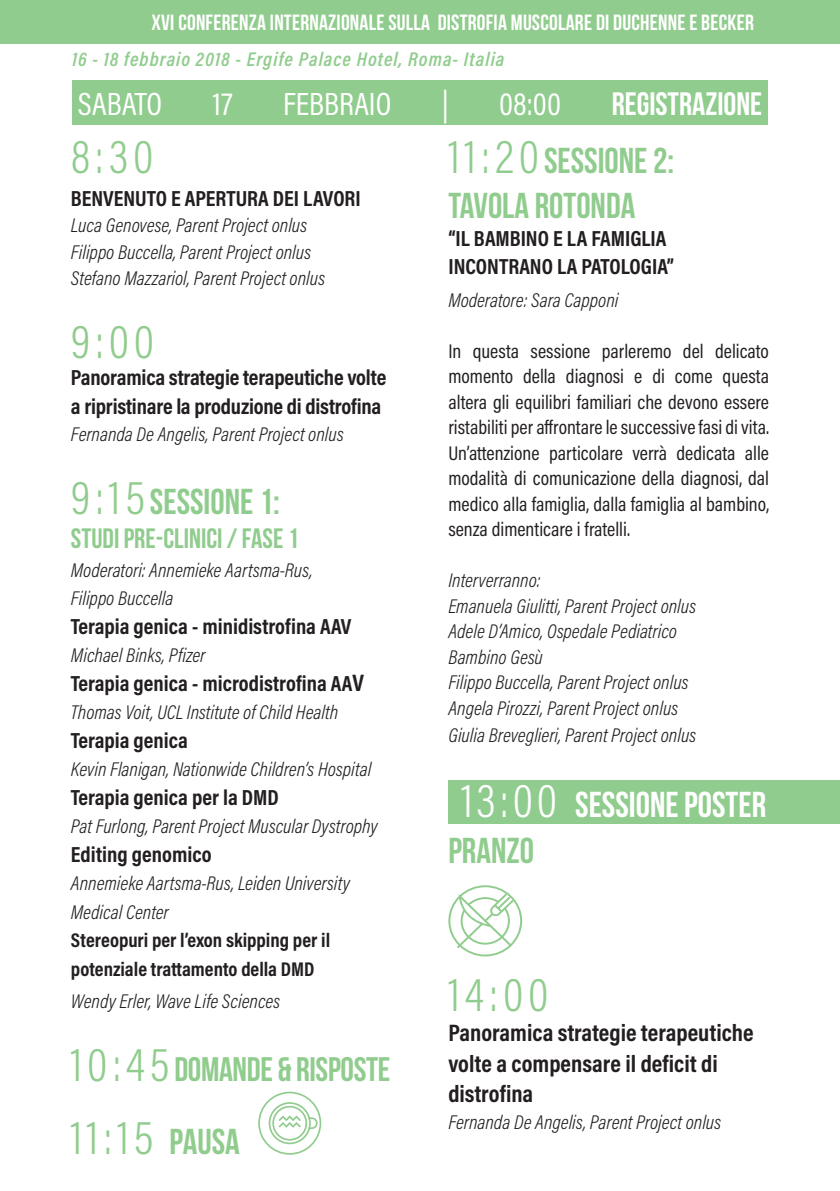
<style>
.page{position:relative;width:840px;height:1191px;background:#fff}
.page>*{position:absolute;margin:0;border:0;box-sizing:border-box;transform-origin:0 0}
.t1{font:300 48px "Acumin Pro Cond";letter-spacing:.1em;color:#90cc8d}
.t2{font:36px/44.6px "Bebas Neue";color:#90cc8d}
.t3{font:36px/45.4px "Bebas Neue";color:#fff}
.t4{font:34px "Bebas Neue";letter-spacing:-.01em;color:#90cc8d}
.t5{font:32.4px "Acumin Pro Cond";color:#fff}
.t6{font:32.4px "Bebas Neue";color:#fff}
.t7{font:28px "Bebas Neue";color:#90cc8d}
.t8{font:700 24px/30.2px "Acumin Pro Cond";color:#231f20}
.t9{font:700 22px/29.4px "Acumin Pro Cond";color:#231f20}
.t10{font:22px "Bebas Neue";letter-spacing:.01em;color:#fff}
.t11{font:italic 300 20px/25.4px "Acumin Pro Cond";color:#231f20}
.t12{font:20px/25.4px "Acumin Pro Cond";color:#231f20;text-align:justify}
.t13{font:700 20px/28.4px "Acumin Pro Cond";color:#231f20}
.t14{font:italic 600 20px "Acumin Pro Cond";letter-spacing:.05em;color:#90cc8d}
.s1{font-family:"Acumin Pro Cond";font-weight:300;font-size:48px}
.s2{font-size:24px}
.s3{font-family:"Bebas Neue";font-weight:400;font-size:36px}
.s4{color:#90cc8d}
</style>
<div class="page">
<div style="left:448px;top:780px;width:391px;height:43px;background:#90cc8d"></div>
<div style="left:0;top:0;width:839px;height:44px;background:#90cc8d"></div>
<svg style="left:448px;top:885px;width:74px;height:71px"></svg>
<div style="left:72px;top:81px;width:695px;height:44px;background:#90cc8d"></div>
<svg style="left:258px;top:1091px;width:63px;height:63px"></svg>
<p class="t10" style="left:151px;top:10px;width:603px">XVI CONFERENZA INTERNAZIONALE SULLA DISTROFIA MUSCOLARE DI DUCHENNE E BECKER</p>
<p class="t14" style="left:72px;top:46px;width:433px">16 - 18 febbraio 2018 - Ergife Palace Hotel, Roma- Italia</p>
<h3 class="t5" style="left:78px;top:83px;width:86px">SABATO</h3>
<h3 class="t5" style="left:213px;top:83px;width:21px">17</h3>
<h3 class="t5" style="left:283px;top:83px;width:110px">FEBBRAIO</h3>
<h3 class="t5" style="left:442px;top:83px;width:8px">|</h3>
<h3 class="t5" style="left:498px;top:83px;width:64px">08:00</h3>
<h3 class="t6" style="left:611px;top:86px;width:152px">REGISTRAZIONE</h3>
<h1 class="t1" style="left:71px;top:126px;width:84px">8:30</h1>
<p class="t9" style="left:71px;top:183px;width:291px">BENVENUTO E APERTURA DEI LAVORI</p>
<p class="t11" style="left:71px;top:212px;width:255px;line-height:26.4px">Luca Genovese, Parent Project onlus<br>Filippo Buccella, Parent Project onlus<br>Stefano Mazzariol, Parent Project onlus</p>
<h1 class="t1" style="left:71px;top:311px;width:85px">9:00</h1>
<p class="t9" style="left:71px;top:362px;width:317px">Panoramica strategie terapeutiche volte a ripristinare la produzione di distrofina</p>
<p class="t11" style="left:71px;top:421px;width:274px">Fernanda De Angelis, Parent Project onlus</p>
<h2 class="t2" style="left:71px;top:479px;width:210px"><span class="s1">9:15</span>SESSIONE 1:</h2>
<h3 class="t7" style="left:71px;top:523px;width:229px">STUDI PRE-CLINICI / FASE 1</h3>
<p class="t11" style="left:71px;top:555px;width:243px;line-height:28.4px">Moderatori: Annemieke Aartsma-Rus,<br>Filippo Buccella</p>
<p class="t9" style="left:71px;top:610px;width:282px">Terapia genica - minidistrofina AAV</p>
<p class="t11" style="left:71px;top:642px;width:136px">Michael Binks, Pfizer</p>
<p class="t9" style="left:71px;top:667px;width:294px">Terapia genica - microdistrofina AA<span class="s2">V</span></p>
<p class="t11" style="left:71px;top:699px;width:269px">Thomas Voit, UCL Institute of Child Health</p>
<p class="t9" style="left:71px;top:724px;width:118px">Terapia genica</p>
<p class="t11" style="left:71px;top:756px;width:302px">Kevin Flanigan, Nationwide Children’s Hospital</p>
<p class="t9" style="left:71px;top:781px;width:209px">Terapia genica per la DMD</p>
<p class="t11" style="left:71px;top:813px;width:308px">Pat Furlong, Parent Project Muscular Dystrophy</p>
<p class="t9" style="left:71px;top:838px;width:142px">Editing genomico</p>
<p class="t11" style="left:71px;top:868px;width:280px;line-height:28.4px">Annemieke Aartsma-Rus, Leiden University<br>Medical Center</p>
<p class="t13" style="left:71px;top:925px;width:260px">Stereopuri per l’exon skipping per il potenziale trattamento della DMD</p>
<p class="t11" style="left:71px;top:988px;width:211px">Wendy Erler, Wave Life Sciences</p>
<h3 class="t4" style="left:71px;top:1050px;width:321px"><span class="s1">10:45</span> DOMANDE &amp; RISPOSTE</h3>
<h1 class="t1" style="left:71px;top:1106px;width:170px">11:15 <span class="s3">PAUSA</span></h1>
<h2 class="t2" style="left:448px;top:138px;width:227px"><span class="s1">11:20</span>SESSIONE 2:<br>TAVOLA ROTONDA</h2>
<p class="t9" style="left:448px;top:223px;width:227px;line-height:27.8px">“IL BAMBINO E LA FAMIGLIA<br>INCONTRANO LA PATOLOGIA”</p>
<p class="t11" style="left:448px;top:287px;width:171px">Moderatore: Sara Capponi</p>
<p class="t12" style="left:448px;top:338px;width:322px">In questa sessione parleremo del delicato momento della diagnosi e di come questa altera gli equilibri familiari che devono essere ristabiliti per affrontare le successive fasi di vita.<br>Un’attenzione particolare verrà dedicata alle modalità di comunicazione della diagnosi, dal medico alla famiglia, dalla famiglia al bambino, senza dimenticare i fratelli.</p>
<p class="t11" style="left:448px;top:567px;width:249px">Interverranno:<br>Emanuela Giulitti, Parent Project onlus<br>Adele D’Amico, Ospedale Pediatrico<br>Bambino Gesù<br>Filippo Buccella, Parent Project onlus<br>Angela Pirozzi, Parent Project onlus</p>
<p class="t11" style="left:448px;top:722px;width:249px">Giulia Breveglieri, Parent Project onlus</p>
<h2 class="t3" style="left:448px;top:781px;width:319px;text-indent:13px"><span class="s1">13:00</span> SESSIONE POSTER<br><span class="s4">PRANZO</span></h2>
<h1 class="t1" style="left:448px;top:963px;width:101px">14:00</h1>
<p class="t8" style="left:448px;top:1017px;width:306px">Panoramica strategie terapeutiche volte a compensare il deficit di distrofina</p>
<p class="t11" style="left:448px;top:1109px;width:274px">Fernanda De Angelis, Parent Project onlus</p>
</div>
